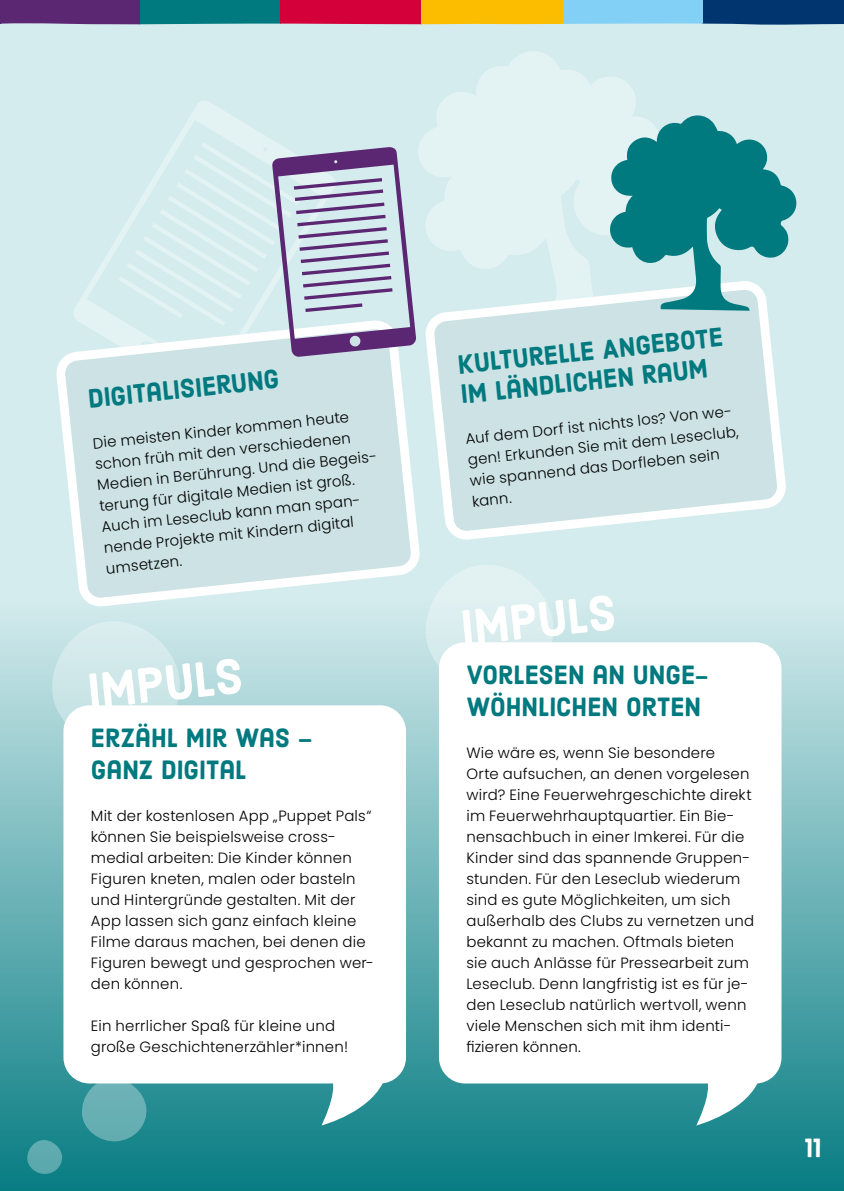
<style>
.page{position:relative;width:844px;height:1191px;background:#fff}
.page>*{position:absolute;margin:0;border:0;box-sizing:border-box;transform-origin:0 0}
.t1{font:49px "Harman Sans";color:#fff}
.t2{font:26.25px/31.5px "Harman Sans";color:#00797f}
.t3{font:26.25px "Harman Sans";color:#fff}
.t4{font:300 14.88px/21px "Poppins";letter-spacing:.015em;color:#000}
</style>
<div class="page">
<div style="left:0;top:25px;width:843px;height:575px;background:#d5ecee"></div>
<div style="left:0;top:600px;width:843px;height:591px;background:linear-gradient(to bottom,#d3ebed,#077d83)"></div>
<svg style="left:72px;top:99px;width:265px;height:222px;background:#d6ecee"></svg>
<svg style="left:50px;top:619px;width:132px;height:128px;background:#cce6e7"></svg>
<svg style="left:81px;top:1083px;width:67px;height:59px;background:#59a7ab"></svg>
<svg style="left:27px;top:1139px;width:36px;height:35px"></svg>
<svg style="left:424px;top:563px;width:131px;height:128px;background:#d9edef"></svg>
<svg style="left:417px;top:47px;width:269px;height:285px;background:#ddeff1"></svg>
<div style="left:702px;top:0;width:141px;height:25px;background:#003570"></div>
<div style="left:561px;top:0;width:141px;height:25px;background:#82d0f5"></div>
<div style="left:139px;top:0;width:141px;height:25px;background:#00797f"></div>
<div style="left:280px;top:0;width:141px;height:25px;background:#d3003a"></div>
<div style="left:421px;top:0;width:141px;height:25px;background:#fcbd00"></div>
<div style="left:0;top:0;width:140px;height:25px;background:#5b2773"></div>
<svg style="left:57px;top:321px;width:361px;height:282px;background:#d1e5e7"></svg>
<svg style="left:426px;top:282px;width:358px;height:254px;background:#d2e6e7"></svg>
<div style="left:72px;top:714px;width:325px;height:360px;background:#fff;border-radius:17px"></div>
<div style="left:63px;top:705px;width:343px;height:378px;border:18px solid #fff;border-radius:17px"></div>
<div style="left:447px;top:651px;width:325px;height:423px;background:#fff;border-radius:17px"></div>
<div style="left:439px;top:642px;width:342px;height:441px;border:18px solid #fff;border-radius:17px"></div>
<svg style="left:321px;top:1075px;width:64px;height:50px"></svg>
<svg style="left:696px;top:1075px;width:64px;height:50px"></svg>
<svg style="left:609px;top:113px;width:187px;height:198px;background:#5dabaf"></svg>
<svg style="left:118px;top:142px;width:298px;height:215px;background:#c6d1dd"></svg>
<h2 class="t2" style="left:87px;top:383px;width:193px;rotate:-6deg">DIGITALISIERUNG</h2>
<p class="t4" style="left:92px;top:433px;width:282px;rotate:-6deg">Die meisten Kinder kommen heute schon früh mit den verschiedenen<br>Medien in Berührung. Und die Begeis&shy;terung für digitale Medien ist groß.<br>Auch im Leseclub kann man span&shy;nende Projekte mit Kindern digital umsetzen.</p>
<h1 class="t1" style="left:85px;top:661px;width:157px;rotate:-6deg">IMPULS</h1>
<h2 class="t2" style="left:91px;top:723px;width:223px">ERZÄHL MIR WAS –<br>GANZ DIGITAL</h2>
<p class="t4" style="left:91px;top:805px;width:284px">Mit der kostenlosen App „Puppet Pals“ können Sie beispielsweise cross&shy;medial arbeiten: Die Kinder können<br>Figuren kneten, malen oder basteln und Hintergründe gestalten. Mit der<br>App lassen sich ganz einfach kleine<br>Filme daraus machen, bei denen die<br>Figuren bewegt und gesprochen wer&shy;den können.</p>
<p class="t4" style="left:91px;top:1015px;width:259px">Ein herrlicher Spaß für kleine und große Geschichtenerzähler*innen!</p>
<h2 class="t2" style="left:456px;top:350px;width:268px;line-height:29.8px;rotate:-6deg">KULTURELLE ANGEBOTE<br>IM LÄNDLICHEN RAUM</h2>
<p class="t4" style="left:464px;top:428px;width:273px;rotate:-6deg">Auf dem Dorf ist nichts los? Von we&shy;gen! Erkunden Sie mit dem Leseclub, wie spannend das Dorfl eben sein kann.</p>
<h1 class="t1" style="left:457px;top:598px;width:157px;rotate:-6deg">IMPULS</h1>
<h2 class="t2" style="left:466px;top:660px;width:244px">VORLESEN AN UNGE-<br>WÖHNLICHEN ORTEN</h2>
<p class="t4" style="left:466px;top:742px;width:289px">Wie wäre es, wenn Sie besondere<br>Orte aufsuchen, an denen vorgelesen wird? Eine Feuerwehrgeschichte direkt im Feuerwehrhauptquartier. Ein Bie&shy;nensachbuch in einer Imkerei. Für die Kinder sind das spannende Gruppen&shy;stunden. Für den Leseclub wiederum sind es gute Möglichkeiten, um sich außerhalb des Clubs zu vernetzen und bekannt zu machen. Oftmals bieten sie auch Anlässe für Pressearbeit zum Leseclub. Denn langfristig ist es für je&shy;den Leseclub natürlich wertvoll, wenn viele Menschen sich mit ihm identi&shy;fizieren können.</p>
<h2 class="t3" style="left:804px;top:1131px;width:18px">11</h2>
</div>
